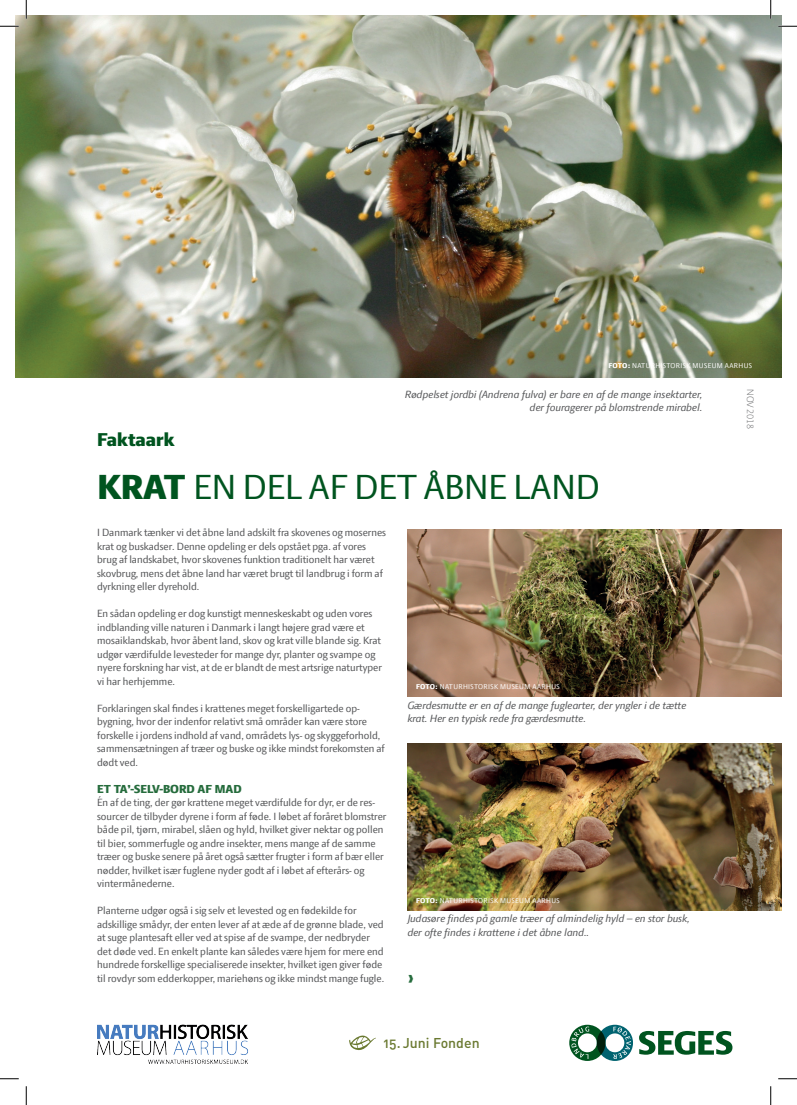
<style>
.page{position:relative;width:797px;height:1105px;background:#fff}
.page>*{position:absolute;margin:0;border:0;box-sizing:border-box;transform-origin:0 0}
.t1{font:37.5px "LF Press Sans";color:#00541f}
.t2{font:800 22.5px "LF Press Sans";color:#266c3d}
.t3{font:800 20px "LF Press Sans";color:#00541f}
.t4{font:14.12px "DIN Medium Alternate";color:#6a7930}
.t5{font:800 12.5px "LF Press Sans";color:#266c3d}
.t6{font:11.25px/13.5px "LF Press Sans";color:#57585a}
.t7{font:italic 11.25px/13.5px "LF Press Sans";color:#57585a}
.t8{font:300 10px "LF Press Sans";color:#57585a}
.t9{font:7.5px "LF Press Sans";letter-spacing:.05em;color:#fff}
.s1{font-weight:800}
</style>
<div class="page">
<svg style="left:569px;top:1025px;width:64px;height:36px"></svg>
<svg style="left:639px;top:1031px;width:93px;height:24px"></svg>
<img style="left:16px;top:16px;width:765px;height:362px">
<img style="left:407px;top:529px;width:374px;height:167px">
<img style="left:407px;top:744px;width:374px;height:166px">
<svg style="left:349px;top:1035px;width:27px;height:15px"></svg>
<img style="left:97px;top:1024px;width:151px;height:40px">
<svg style="left:0;top:25px;width:19px;height:2px"></svg>
<svg style="left:778px;top:25px;width:19px;height:2px"></svg>
<svg style="left:0;top:1078px;width:19px;height:1px"></svg>
<svg style="left:778px;top:1078px;width:19px;height:1px"></svg>
<svg style="left:25px;top:0;width:2px;height:19px"></svg>
<svg style="left:25px;top:1086px;width:2px;height:19px"></svg>
<svg style="left:770px;top:0;width:1px;height:19px"></svg>
<svg style="left:770px;top:1086px;width:1px;height:19px"></svg>
<p class="t9" style="left:608px;top:361px;width:145px"><span class="s1">FOTO:</span> NATURHISTORISK MUSEUM AARHUS</p>
<h3 class="t3" style="left:97px;top:428px;width:79px">Faktaark</h3>
<p class="t7" style="left:405px;top:387px;width:299px;text-align:right">Rødpelset jordbi (Andrena fulva) er bare en af de mange insektarter, der fouragerer på blomstrende mirabel.</p>
<h1 class="t1" style="left:97px;top:465px;width:504px"><span class="s1">KRAT</span> EN DEL AF DET ÅBNE LAND</h1>
<p class="t6" style="left:97px;top:525px;width:290px">I Danmark tænker vi det åbne land adskilt fra skovenes og mosernes krat og buskadser. Denne opdeling er dels opstået pga. af vores brug af landskabet, hvor skovenes funktion traditionelt har været skovbrug, mens det åbne land har været brugt til landbrug i form af dyrkning eller dyrehold.</p>
<p class="t6" style="left:97px;top:606px;width:286px">En sådan opdeling er dog kunstigt menneskeskabt og uden vores indblanding ville naturen i Danmark i langt højere grad være et mosaiklandskab, hvor åbent land, skov og krat ville blande sig. Krat udgør værdifulde levesteder for mange dyr, planter og svampe og nyere forskning har vist, at de er blandt de mest artsrige naturtyper vi har herhjemme.</p>
<p class="t6" style="left:97px;top:701px;width:289px">Forklaringen skal findes i krattenes meget forskelligartede op&shy;bygning, hvor der indenfor relativt små områder kan være store forskelle i jordens indhold af vand, områdets lys- og skyggeforhold, sammensætningen af træer og buske og ikke mindst forekomsten af dødt ved.</p>
<p class="t5" style="left:97px;top:781px;width:146px">ET TA’-SELV-BORD AF MAD</p>
<p class="t6" style="left:97px;top:795px;width:291px">Én af de ting, der gør krattene meget værdifulde for dyr, er de res&shy;sourcer de tilbyder dyrene i form af føde. I løbet af foråret blomstrer både pil, tjørn, mirabel, slåen og hyld, hvilket giver nektar og pollen til bier, sommerfugle og andre insekter, mens mange af de samme træer og buske senere på året også sætter frugter i form af bær eller nødder, hvilket især fuglene nyder godt af i løbet af efterårs- og vintermånederne.</p>
<p class="t6" style="left:97px;top:903px;width:288px">Planterne udgør også i sig selv et levested og en fødekilde for adskillige smådyr, der enten lever af at æde af de grønne blade, ved at suge plantesaft eller ved at spise af de svampe, der nedbryder det døde ved. En enkelt plante kan således være hjem for mere end hundrede forskellige specialiserede insekter, hvilket igen giver føde til rovdyr som edderkopper, mariehøns og ikke mindst mange fugle.</p>
<p class="t9" style="left:416px;top:682px;width:145px"><span class="s1">FOTO:</span> NATURHISTORISK MUSEUM AARHUS</p>
<p class="t7" style="left:407px;top:698px;width:280px">Gærdesmutte er en af de mange fuglearter, der yngler i de tætte krat. Her en typisk rede fra gærdesmutte.</p>
<p class="t9" style="left:416px;top:896px;width:145px"><span class="s1">FOTO:</span> NATURHISTORISK MUSEUM AARHUS</p>
<p class="t7" style="left:407px;top:912px;width:284px">Judasøre findes på gamle træer af almindelig hyld – en stor busk, der ofte findes i krattene i det åbne land..</p>
<h2 class="t2" style="left:408px;top:964px;width:7px">›</h2>
<p class="t4" style="left:383px;top:1034px;width:98px">15. Juni Fonden</p>
<p class="t8" style="left:756px;top:389px;width:41px;rotate:90deg">NOV 2018</p>
</div>
